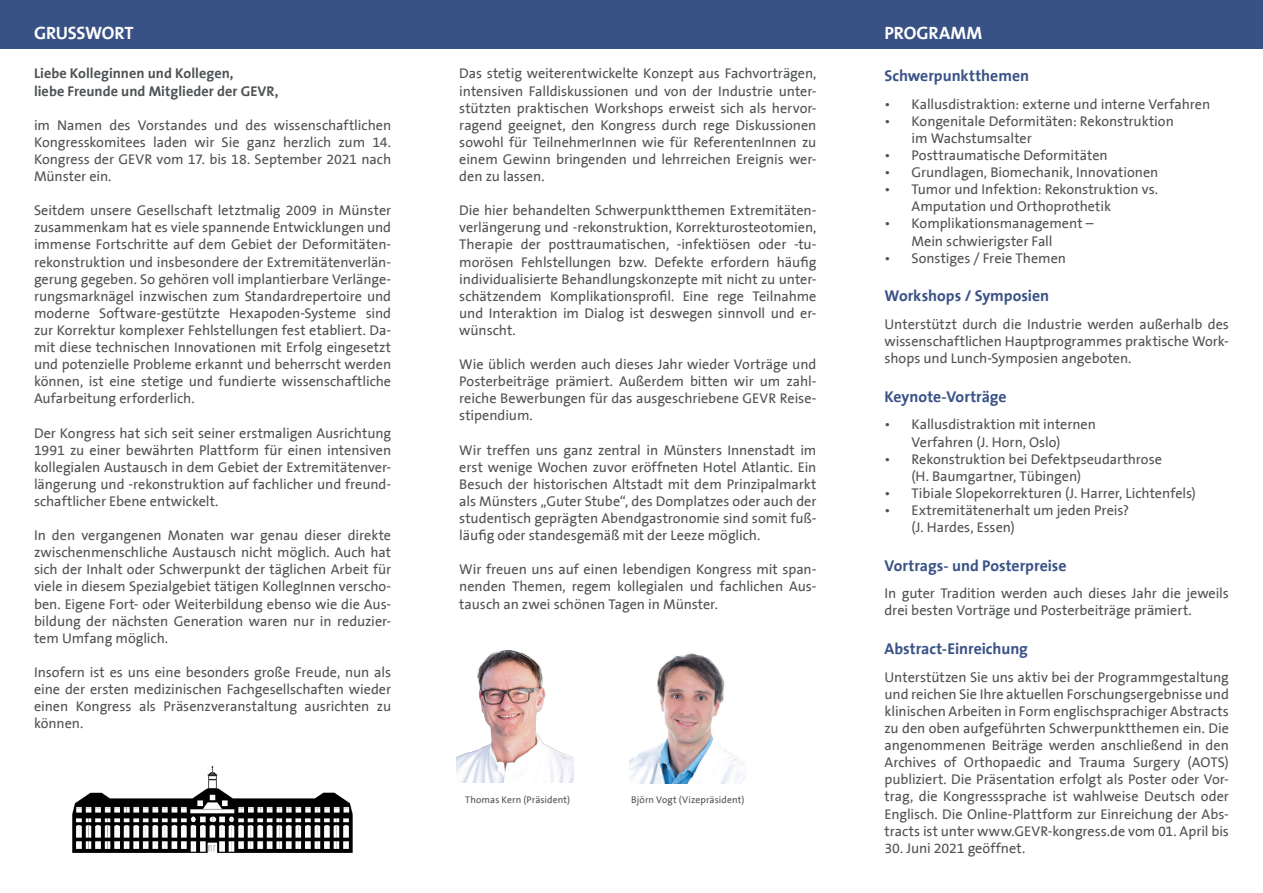
<style>
.page{position:relative;width:1263px;height:893px;background:#fff}
.page>*{position:absolute;margin:0;border:0;box-sizing:border-box;transform-origin:0 0}
.t1{font:700 18px "The Sans";letter-spacing:-.005em;color:#fff}
.t2{font:700 15.75px "The Sans";color:#3a5286}
.t3{font:14.25px/17.1px "The Sans B5 Plain";letter-spacing:-.005em;color:#505355;text-align:justify}
.t4{font:700 14.25px "The Sans";letter-spacing:.005em;color:#505355}
.t5{font:9.75px "The Sans B5 Plain";letter-spacing:.01em;color:#505355}
</style>
<div class="page">
<div style="left:0;top:0;width:1263px;height:48px;background:#395286"></div>
<img style="left:456px;top:650px;width:117px;height:132px">
<img style="left:629px;top:653px;width:117px;height:130px">
<img style="left:72px;top:766px;width:281px;height:87px">
<p class="t1" style="left:34px;top:17px;width:101px">GRUSSWORT</p>
<p class="t4" style="left:34px;top:62px;width:201px">Liebe Kolleginnen und Kollegen,</p>
<p class="t4" style="left:34px;top:79px;width:246px">liebe Freunde und Mitglieder der GEVR,</p>
<p class="t3" style="left:34px;top:117px;width:359px">im Namen des Vorstandes und des wissenschaftlichen Kongresskomitees laden wir Sie ganz herzlich zum 14.<br>Kongress der GEVR vom 17. bis 18. September 2021 nach Münster ein.</p>
<p class="t3" style="left:34px;top:202px;width:359px">Seitdem unsere Gesellschaft letztmalig 2009 in Mü nster zusammenkam hat es viele spannende Entwicklungen und immense Fortschritte auf dem Gebiet der Deformitäten&shy;rekonstruktion und insbesondere der Extremitätenverlän&shy;gerung gegeben. So gehören voll implantierbare Verlänge&shy;rungsmarknägel inzwischen zum Standardrepertoire und moderne Software-gestützte Hexapoden-Systeme sind zur Korrektur komplexer Fehlstellungen fest etabliert. Da&shy;mit diese technischen Innovationen mit Erfolg eingesetzt und potenzielle Probleme erkannt und beherrscht werden können, ist eine stetige und fundierte wissenschaftliche Aufarbeitung erforderlich.</p>
<p class="t3" style="left:34px;top:425px;width:359px">Der Kongress hat sich seit seiner erstmaligen Ausrichtung 1991 zu einer bewährten Plattform fü r einen intensiven kollegialen Austausch in dem Gebiet der Extremitätenver&shy;längerung und -rekonstruktion auf fachlicher und freund&shy;schaftlicher Ebene entwickelt.</p>
<p class="t3" style="left:34px;top:527px;width:359px">In den vergangenen Monaten war genau dieser direkte zwischenmenschliche Austausch nicht möglich. Auch hat sich der Inhalt oder Schwerpunkt der täglichen Arbeit für viele in diesem Spezialgebiet tätigen KollegInnen verscho&shy;ben. Eigene Fort- oder Weiterbildung ebenso wie die Aus&shy;bildung der nächsten Generation waren nur in reduzier&shy;tem Umfang möglich.</p>
<p class="t3" style="left:34px;top:664px;width:359px">Insofern ist es uns eine besonders große Freude, nun als eine der ersten medizinischen Fachgesellschaften wieder einen Kongress als Präsenzveranstaltung ausrichten zu können.</p>
<p class="t3" style="left:459px;top:66px;width:359px">Das stetig weiterentwickelte Konzept aus Fachvorträgen, intensiven Falldiskussionen und von der Industrie unter&shy;stützten praktischen Workshops erweist sich als hervor&shy;ragend geeignet, den Kongress durch rege Diskussionen sowohl fü r TeilnehmerInnen wie fü r ReferentenInnen zu einem Gewinn bringenden und lehrreichen Ereignis wer&shy;den zu lassen.</p>
<p class="t3" style="left:459px;top:202px;width:359px">Die hier behandelten Schwerpunktthemen Extremitäten&shy;verlängerung und -rekonstruktion, Korrekturosteotomien, Therapie der posttraumatischen, -infektiösen oder -tu&shy;morösen Fehlstellungen bzw. Defekte erfordern häufig individualisierte Behandlungskonzepte mit nicht zu unter&shy;schätzendem Komplikationsprofil. Eine rege Teilnahme und Interaktion im Dialog ist deswegen sinnvoll und er&shy;wünscht.</p>
<p class="t3" style="left:459px;top:356px;width:359px">Wie üblich werden auch dieses Jahr wieder Vorträge und Posterbeiträge prämiert. Außerdem bitten wir um zahl&shy;reiche Bewerbungen für das ausgeschriebene GEVR Reise&shy;stipendium.</p>
<p class="t3" style="left:459px;top:442px;width:359px">Wir treffen uns ganz zentral in Mü nsters Innenstadt im erst wenige Wochen zuvor eröffneten Hotel Atlantic. Ein Besuch der historischen Altstadt mit dem Prinzipalmarkt als Mü nsters „Guter Stube“, des Domplatzes oder auch der studentisch geprägten Abendgastronomie sind somit fuß&shy;läufig oder standesgemäß mit der Leeze möglich.</p>
<p class="t3" style="left:459px;top:562px;width:359px">Wir freuen uns auf einen lebendigen Kongress mit span&shy;nenden Themen, regem kollegialen und fachlichen Aus&shy;tausch an zwei schönen Tagen in Mü nster.</p>
<p class="t5" style="left:465px;top:794px;width:106px">Thomas Kern (Präsident)</p>
<p class="t5" style="left:631px;top:794px;width:115px">Björn Vogt (Vizepräsident)</p>
<p class="t1" style="left:884px;top:17px;width:99px">PROGRAMM</p>
<p class="t2" style="left:884px;top:63px;width:146px">Schwerpunktthemen</p>
<p class="t3" style="left:884px;top:96px;width:327px">• Kallusdistraktion: externe und interne Verfahren</p>
<p class="t3" style="left:911px;top:113px;width:264px;text-indent:-27px">• Kongenitale Deformitäten: Rekonstruktion im Wachstumsalter</p>
<p class="t3" style="left:884px;top:147px;width:225px">• Posttraumatische Deformitäten</p>
<p class="t3" style="left:884px;top:164px;width:275px">• Grundlagen, Biomechanik, Innovationen</p>
<p class="t3" style="left:911px;top:181px;width:248px;text-indent:-27px">• Tumor und Infektion: Rekonstruktion vs.<br>Amputation und Orthoprothetik</p>
<p class="t3" style="left:911px;top:216px;width:184px;text-indent:-27px">• Komplikationsmanagement –<br>Mein schwierigster Fall</p>
<p class="t3" style="left:884px;top:250px;width:183px">• Sonstiges / Freie Themen</p>
<p class="t2" style="left:884px;top:283px;width:166px">Workshops / Symposien</p>
<p class="t3" style="left:884px;top:316px;width:346px">Unterstützt durch die Industrie werden außerhalb des wissenschaftlichen Hauptprogrammes praktische Work&shy;shops und Lunch-Symposien angeboten.</p>
<p class="t2" style="left:884px;top:383px;width:124px">Keynote-Vorträge</p>
<p class="t3" style="left:884px;top:417px;width:213px;text-align:center">• Kallusdistraktion mit internen<br>Verfahren (J. Horn, Oslo)</p>
<p class="t3" style="left:911px;top:451px;width:252px;text-indent:-27px">• Rekonstruktion bei Defektpseudarthrose (H. Baumgartner, Tübingen)</p>
<p class="t3" style="left:884px;top:485px;width:313px">• Tibiale Slopekorrekturen (J. Harrer, Lichtenfels)</p>
<p class="t3" style="left:911px;top:502px;width:219px;text-indent:-27px">• Extremitätenerhalt um jeden Preis? (J. Hardes, Essen)</p>
<p class="t2" style="left:884px;top:552px;width:184px">Vortrags- und Posterpreise</p>
<p class="t3" style="left:884px;top:585px;width:346px">In guter Tradition werden auch dieses Jahr die jeweils drei besten Vorträge und Posterbeiträge prämiert.</p>
<p class="t2" style="left:884px;top:636px;width:145px">Abstract-Einreichung</p>
<p class="t3" style="left:884px;top:669px;width:346px">Unterstützen Sie uns aktiv bei der Programmgestaltung und reichen Sie Ihre aktuellen Forschungsergebnisse und klinischen Arbeiten in Form englischsprachiger Abstracts zu den oben aufgefü hrten Schwerpunktthemen ein. Die angenommenen Beiträge werden anschließend in den Archives of Orthopaedic and Trauma Surgery (AOTS) publiziert. Die Präsentation erfolgt als Poster oder Vor&shy;trag, die Kongresssprache ist wahlweise Deutsch oder Englisch. Die Online-Plattform zur Einreichung der Abs&shy;tracts ist unter www.GEVR-kongress.de vom 01. April bis</p>
<p class="t3" style="left:884px;top:840px;width:142px">30. Juni 2021 geöffnet.</p>
</div>
